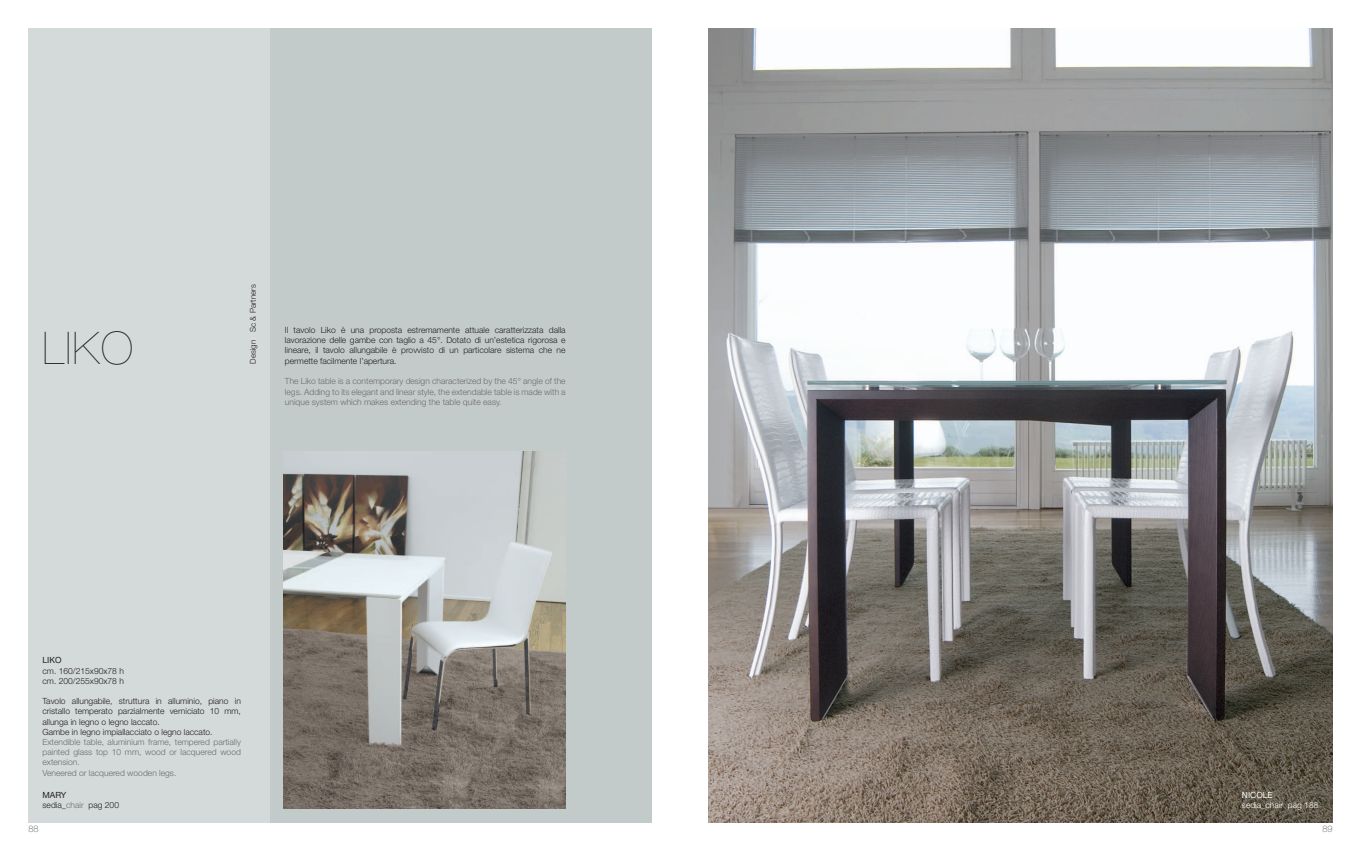
<style>
.page{position:relative;width:1361px;height:851px;background:#fff}
.page>*{position:absolute;margin:0;border:0;box-sizing:border-box;transform-origin:0 0}
.t1{font:200 45px "Helvetica Neue";color:#231f20}
.t2{font:100 9px "Helvetica Neue";color:#4b4c4d}
.t3{font:300 8.5px/10.2px "Helvetica Neue";color:#231f20}
.t4{font:300 8.5px/10.2px "Helvetica Neue";color:#6c6d70;text-align:justify}
.t5{font:300 8.5px "Helvetica Neue";color:#fff}
.t6{font:8.5px "Helvetica Neue LT Std";color:#231f20}
.t7{font:8.5px "Helvetica Neue LT Std";color:#fff}
.t8{font:300 8px "Helvetica Neue";color:#231f20}
.s1{color:#fff}
.s2{color:#6c6d70}
</style>
<div class="page">
<img style="left:709px;top:28px;width:623px;height:794px">
<div style="left:28px;top:28px;width:624px;height:794px;background:#c3caca"></div>
<div style="left:28px;top:28px;width:241px;height:794px;background:#d4d9d9"></div>
<img style="left:283px;top:451px;width:283px;height:357px">
<p class="t8" style="left:248px;top:332px;width:49px;rotate:-90deg">Sc &amp; Partners</p>
<p class="t8" style="left:248px;top:363px;width:27px;rotate:-90deg">Design<span class="s1">:</span></p>
<h1 class="t1" style="left:43px;top:321px;width:92px">LIKO</h1>
<p class="t3" style="left:285px;top:324px;width:282px;text-align:justify">Il tavolo Liko è una proposta estremamente attuale caratterizzata dalla lavorazione delle gambe con taglio a 45°. Dotato di un’estetica rigorosa e lineare, il tavolo allungabile è provvisto di un particolare sistema che ne permette facilmente l’apertura.</p>
<p class="t4" style="left:285px;top:376px;width:282px">The Liko table is a contemporary design characterized by the 45° angle of the legs. Adding to its elegant and linear style, the extendable table is made with a unique system which makes extending the table quite easy.</p>
<p class="t6" style="left:43px;top:655px;width:21px">LIKO</p>
<p class="t3" style="left:43px;top:665px;width:83px">cm. 160/215x90x78 h cm. 200/255x90x78 h</p>
<p class="t3" style="left:43px;top:695px;width:200px">Tavolo allungabile, struttura in alluminio, piano in cristallo temperato parzialmente verniciato 10 mm, allunga in legno o legno laccato.<br>Gambe in legno impiallacciato o legno laccato.</p>
<p class="t4" style="left:43px;top:736px;width:200px;text-align:left">Extendible table, aluminium frame, tempered partially painted glass top 10 mm, wood or lacquered wood extension.<br>Veneered or lacquered wooden legs.</p>
<p class="t6" style="left:43px;top:790px;width:25px">MARY</p>
<p class="t3" style="left:43px;top:800px;width:78px">sedia_<span class="s2">chair</span> pag 200</p>
<p class="t7" style="left:1242px;top:789px;width:32px">NICOLE</p>
<p class="t5" style="left:1242px;top:800px;width:78px">sedia_chair pag 188</p>
<p class="t2" style="left:28px;top:823px;width:12px">88</p>
<p class="t2" style="left:1322px;top:823px;width:12px">89</p>
</div>
